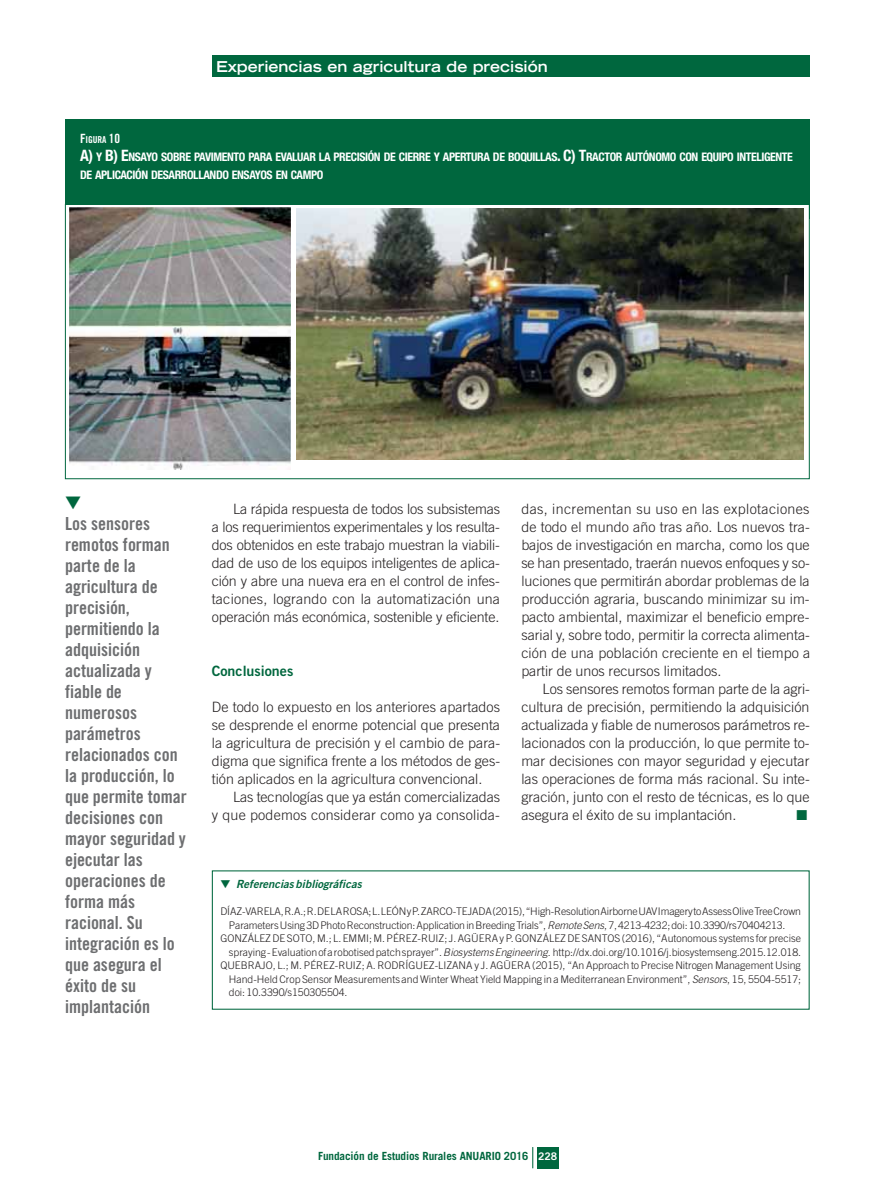
<style>
.page{position:relative;width:876px;height:1198px;background:#fff}
.page>*{position:absolute;margin:0;border:0;box-sizing:border-box;transform-origin:0 0}
.t1{font:18px/21px "Trade Gothic Bold Cond Twenty";color:#6d6e70}
.t2{font:700 expanded 15px "Trade Gothic LH";color:#fff}
.t3{font:300 14.25px/18px "Trade Gothic";color:#231f20;text-align:justify}
.t4{font:14.25px "Trade Gothic Bold Two";color:#00673e}
.t5{font:14.25px "Zapf Dingbats";color:#00673e}
.t6{font:700 condensed 11.85px/18px "Helvetica Neue";letter-spacing:-.035em;color:#fff}
.t7{font:700 11.25px "Trade Gothic";letter-spacing:-.01em;color:#00673e}
.t8{font:italic 11.25px "Trade Gothic Bold Two";letter-spacing:.005em;color:#00673e}
.t9{font:300 10.5px "Trade Gothic";color:#231f20}
.t10{font:9.6px "Trade Gothic Bold Cond Twenty";letter-spacing:-.015em;color:#fff}
.s1{font-size:12.75px}
.s2{font-size:15.75px}
.s3{font-style:italic}
.s4{font-family:"Trade Gothic Bold Two";font-weight:400;font-size:10.5px;color:#fff}
</style>
<div class="page">
<div style="left:212px;top:55px;width:597px;height:22px;background:#00673e"></div>
<svg style="left:211px;top:870px;width:599px;height:299px"></svg>
<div style="left:65px;top:119px;width:744px;height:99px;background:#00673e"></div>
<div style="left:66px;top:205px;width:742px;height:273px;background:#fff"></div>
<img style="left:69px;top:207px;width:222px;height:263px">
<img style="left:296px;top:208px;width:507px;height:251px">
<p class="t2" style="left:216px;top:61px;width:333px">Experiencias en agricultura de precisión</p>
<p class="t10" style="left:80px;top:136px;width:42px"><span class="s1">F</span>IGURA <span class="s1">10</span></p>
<p class="t6" style="left:80px;top:149px;width:714px"><span class="s2">A)</span> Y <span class="s2">B) E</span>NSAYO SOBRE PAVIMENTO PARA EVALUAR LA PRECISIÓN DE CIERRE Y APERTURA DE BOQUILLAS<span class="s2">. C) T</span>RACTOR AUTÓNOMO CON EQUIPO INTELIGENTE<br>DE APLICACIÓN DESARROLLANDO ENSAYOS EN CAMPO</p>
<p class="t1" style="left:65px;top:514px;width:123px">Los sensores remotos forman parte de la agricultura de precisión, permitiendo la adquisición actualizada y fiable de numerosos parámetros relacionados con la producción, lo que permite tomar decisiones con mayor seguridad y ejecutar las operaciones de forma más racional. Su integración es lo que asegura el éxito de su implantación</p>
<p class="t3" style="left:212px;top:501px;width:290px;text-indent:21px">La rápida respuesta de todos los subsistemas a los requerimientos experimentales y los resulta&shy;dos obtenidos en este trabajo muestran la viabili&shy;dad de uso de los equipos inteligentes de aplica&shy;ción y abre una nueva era en el control de infes&shy;taciones, logrando con la automatización una operación más económica, sostenible y eficiente.</p>
<p class="t4" style="left:212px;top:665px;width:83px">Conclusiones</p>
<p class="t3" style="left:212px;top:699px;width:290px">De todo lo expuesto en los anteriores apartados se desprende el enorme potencial que presenta la agricultura de precisión y el cambio de para&shy;digma que significa frente a los métodos de ges&shy;tión aplicados en la agricultura convencional.</p>
<p class="t3" style="left:212px;top:789px;width:290px;text-align:right">Las tecnologías que ya están comercializadas<br>y que podemos considerar como ya consolida-</p>
<p class="t3" style="left:521px;top:501px;width:290px">das, incrementan su uso en las explotaciones de todo el mundo año tras año. Los nuevos tra&shy;bajos de investigación en marcha, como los que se han presentado, traerán nuevos enfoques y so&shy;luciones que permitirán abordar problemas de la producción agraria, buscando minimizar su im&shy;pacto ambiental, maximizar el beneficio empre&shy;sarial y, sobre todo, permitir la correcta alimenta&shy;ción de una población creciente en el tiempo a partir de unos recursos limitados.</p>
<p class="t3" style="left:521px;top:681px;width:290px;text-indent:21px">Los sensores remotos forman parte de la agri&shy;cultura de precisión, permitiendo la adquisición actualizada y fiable de numerosos parámetros re&shy;lacionados con la producción, lo que permite to&shy;mar decisiones con mayor seguridad y ejecutar las operaciones de forma más racional. Su inte&shy;gración, junto con el resto de técnicas, es lo que asegura el éxito de su implantación.</p>
<p class="t5" style="left:796px;top:808px;width:12px">■</p>
<p class="t8" style="left:220px;top:880px;width:143px">▼ Referencias bibliográficas</p>
<p class="t9" style="left:220px;top:908px;width:582px">DÍAZ-VARELA, R.A.; R. DE LA ROSA; L. LEÓN y P. ZARCO-TEJADA (2015), “High-Resolution Airborne UAV Imagery to Assess Olive Tree Crown</p>
<p class="t9" style="left:229px;top:921px;width:558px">Parameters Using 3D Photo Reconstruction: Application in Breeding Trials”, <span class="s3">Remote Sens</span>, 7, 4213-4232; doi: 10.3390/rs70404213.</p>
<p class="t9" style="left:220px;top:935px;width:582px">GONZÁLEZ DE SOTO, M.; L. EMMI; M. PÉREZ-RUIZ; J. AGÜERA y P. GONZÁLEZ DE SANTOS (2016), “Autonomous systems for precise</p>
<p class="t9" style="left:229px;top:948px;width:573px">spraying - Evaluation of a robotised patch sprayer”.<span class="s3">Biosystems Engineering</span>. http://dx.doi.org/10.1016/j.biosystemseng.2015.12.018.</p>
<p class="t9" style="left:220px;top:962px;width:582px">QUEBRAJO, L.; M. PÉREZ-RUIZ; A. RODRÍGUEZ-LIZANA y J. AGÜERA (2015), “An Approach to Precise Nitrogen Management Using</p>
<p class="t9" style="left:229px;top:975px;width:573px">Hand-Held Crop Sensor Measurements and Winter Wheat Yield Mapping in a Mediterranean Environment”, <span class="s3">Sensors</span>, 15, 5504-5517;</p>
<p class="t9" style="left:229px;top:989px;width:120px">doi: 10.3390/s150305504.</p>
<p class="t7" style="left:318px;top:1152px;width:240px">Fundación de Estudios Rurales ANUARIO 2016 <span class="s4">228</span></p>
</div>
